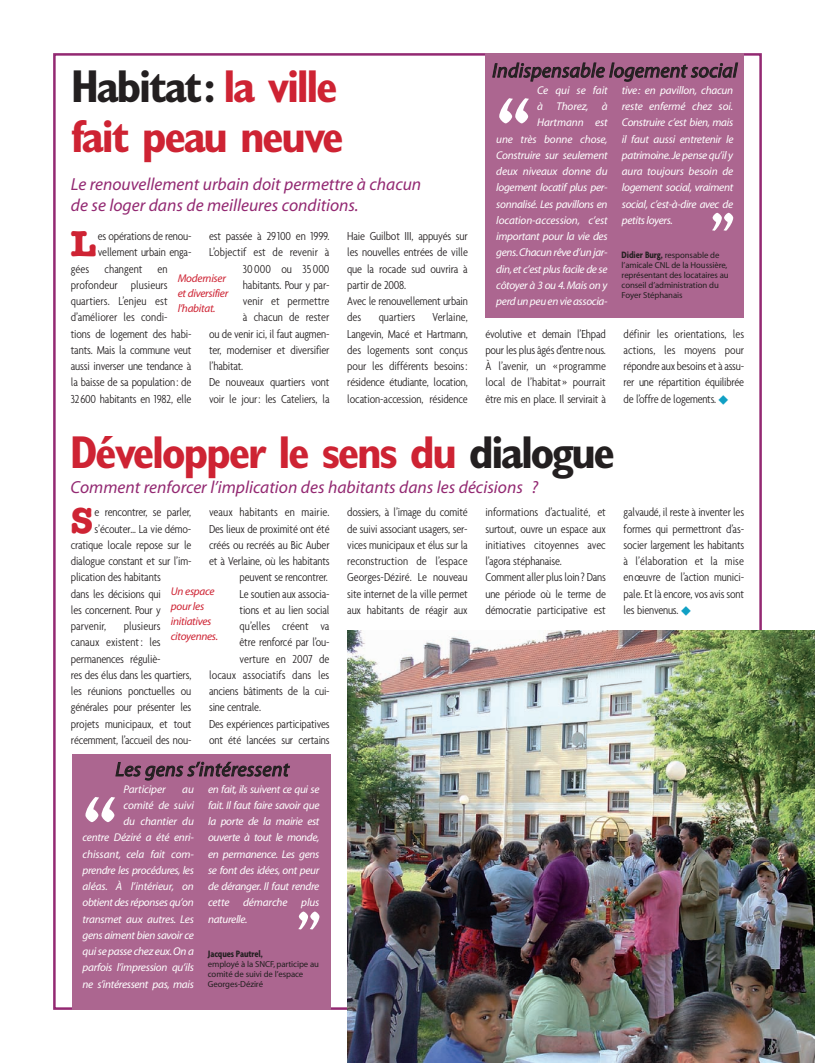
<style>
.page{position:relative;width:815px;height:1063px;background:#fff}
.page>*{position:absolute;margin:0;border:0;box-sizing:border-box;transform-origin:0 0}
.t1{font:700 condensed 87.5px "Agenda";color:#fff}
.t2{font:700 condensed 62.5px "Agenda";color:#fff}
.t3{font:700 condensed 46.25px/50px "Gill Sans";letter-spacing:-.05em;color:#ce2333}
.t4{font:700 36.38px "American Typewriter";color:#ce2333}
.t5{font:italic 20px "Myriad";letter-spacing:.01em;color:#231f20}
.t6{font:italic 17.5px/21.2px "Myriad";color:#932972}
.t7{font:300 condensed 12.5px/16.2px "Agenda";letter-spacing:-.015em;color:#231f20;text-align:justify}
.t8{font:300 condensed 12.5px "Agenda";letter-spacing:.005em;color:#231f20}
.t9{font:italic 11.25px/16.2px "Myriad";letter-spacing:-.03em;color:#fff;text-align:right}
.t10{font:italic 11.25px/15px "Myriad";letter-spacing:-.025em;color:#ce2333}
.t11{font:italic 11.25px "Myriad";letter-spacing:-.01em;color:#fff}
.t12{font:700 condensed 10px "Agenda";letter-spacing:-.01em;color:#231f20}
.t13{font:8.75px/10px "Myriad";letter-spacing:-.01em;color:#231f20}
.s1{color:#231f20}
.s2{font-family:"Agenda";font-weight:700;font-stretch:condensed;font-size:10px}
.s3{color:#10a0c4}
</style>
<div class="page">
<div style="left:72px;top:755px;width:258px;height:255px;background:#ac6690"></div>
<img style="left:347px;top:631px;width:468px;height:432px">
<div style="left:485px;top:53px;width:259px;height:264px;background:#ac6690"></div>
<h3 class="t3" style="left:71px;top:66px;width:274px"><span class="s1">Habitat:</span> la ville fait peau neuve</h3>
<h3 class="t6" style="left:71px;top:175px;width:352px">Le renouvellement urbain doit permettre à chacun de se loger dans de meilleures conditions.</h3>
<h3 class="t4" style="left:71px;top:232px;width:26px">L</h3>
<p class="t7" style="left:98px;top:228px;width:95px">es opérations de renou-</p>
<p class="t7" style="left:209px;top:228px;width:122px">est passée à 29100 en 1999.</p>
<p class="t8" style="left:209px;top:245px;width:122px">L’objectif est de revenir à</p>
<p class="t8" style="left:243px;top:261px;width:88px">30 000 ou 35 000</p>
<p class="t7" style="left:243px;top:276px;width:88px">habitants. Pour y par-</p>
<p class="t8" style="left:243px;top:293px;width:88px">venir et permettre</p>
<p class="t8" style="left:243px;top:310px;width:88px">à chacun de rester</p>
<p class="t7" style="left:209px;top:325px;width:122px">ou de venir ici, il faut augmen-</p>
<p class="t7" style="left:209px;top:341px;width:122px">ter, moderniser et diversifier</p>
<p class="t7" style="left:209px;top:358px;width:36px">l’habitat.</p>
<p class="t7" style="left:209px;top:374px;width:122px">De nouveaux quartiers vont</p>
<p class="t7" style="left:209px;top:390px;width:122px">voir le jour: les Cateliers, la</p>
<p class="t7" style="left:98px;top:244px;width:95px">vellement urbain enga-</p>
<p class="t8" style="left:71px;top:261px;width:98px">gées changent en</p>
<p class="t8" style="left:71px;top:277px;width:98px">profondeur plusieurs</p>
<p class="t8" style="left:71px;top:293px;width:98px">quartiers. L’enjeu est</p>
<p class="t8" style="left:71px;top:310px;width:98px">d’améliorer les condi-</p>
<p class="t7" style="left:71px;top:325px;width:122px">tions de logement des habi-</p>
<p class="t7" style="left:71px;top:341px;width:122px">tants. Mais la commune veut</p>
<p class="t7" style="left:71px;top:358px;width:122px">aussi inverser une tendance à</p>
<p class="t7" style="left:71px;top:374px;width:122px">la baisse de sa population: de</p>
<p class="t7" style="left:71px;top:390px;width:122px">32600 habitants en 1982, elle</p>
<p class="t10" style="left:178px;top:272px;width:52px">Moderniser et diversifier l’habitat.</p>
<p class="t7" style="left:347px;top:228px;width:122px;text-align:left">Haie Guilbot III, appuyés sur les nouvelles entrées de ville que la rocade sud ouvrira à partir de 2008.<br>Avec le renouvellement urbain des</p>
<p class="t7" style="left:347px;top:309px;width:122px;text-indent:85px">Verlaine, Langevin, Macé et Hartmann, des logements sont conçus pour les différents besoins: résidence étudiante, location, location-accession, résidence</p>
<p class="t7" style="left:379px;top:309px;width:38px">quartiers</p>
<h3 class="t5" style="left:492px;top:63px;width:247px">Indispensable logement social</h3>
<p class="t9" style="left:496px;top:83px;width:113px">Ce qui se fait<br>à Thorez, à<br>Hartmann est<br>une très bonne chose,<br>Construire sur seulement deux niveaux donne du logement locatif plus per&shy;sonnalisé. Les pavillons en location-accession, c’est important pour la vie des gens.Chacun rêve d’un jar&shy;din,et c’est plus facile de se côtoyer à 3 ou 4. Mais on y perd un peu en vie associa-</p>
<p class="t9" style="left:622px;top:83px;width:113px;text-align:justify">tive: en pavillon, chacun reste enfermé chez soi.<br>Construire c’est bien, mais il faut aussi entretenir le patrimoine.Je pense qu’il y aura toujours besoin de logement social, vraiment social, c’est-à-dire avec de petits loyers.</p>
<h1 class="t1" style="left:497px;top:77px;width:35px">“</h1>
<h2 class="t2" style="left:711px;top:198px;width:25px">”</h2>
<p class="t13" style="left:622px;top:251px;width:109px"><span class="s2">Didier Burg,</span> responsable de l’amicale CNL de la Houssière, représentant des locataires au conseil d’administration du<br>Foyer Stéphanais</p>
<p class="t7" style="left:485px;top:325px;width:122px">évolutive et demain l’Ehpad pour les plus âgés d’entre nous.<br>À l’avenir, un « programme local de l’habitat » pourrait être mis en place. Il servirait à</p>
<p class="t7" style="left:624px;top:325px;width:122px">définir les orientations, les actions, les moyens pour répondre aux besoins et à assu&shy;rer une répartition équilibrée de l’offre de logements. <span class="s3">◆</span></p>
<h3 class="t3" style="left:70px;top:432px;width:547px">Développer le sens du <span class="s1">dialogue</span></h3>
<h3 class="t6" style="left:71px;top:478px;width:469px">Comment renforcer l’implication des habitants dans les décisions ?</h3>
<h3 class="t4" style="left:71px;top:508px;width:24px">S</h3>
<p class="t7" style="left:95px;top:504px;width:98px">e rencontrer, se parler,</p>
<p class="t7" style="left:347px;top:504px;width:122px">dossiers, à l’image du comité de suivi associant usagers, ser&shy;vices municipaux et élus sur la reconstruction de l’espace Georges-Déziré. Le nouveau site internet de la ville permet aux habitants de réagir aux</p>
<p class="t7" style="left:485px;top:504px;width:122px;text-align:left">informations d’actualité, et surtout, ouvre un espace aux initiatives citoyennes avec l’agora stéphanaise.<br>Comment aller plus loin? Dans une période où le terme de démocratie participative est</p>
<p class="t7" style="left:624px;top:504px;width:122px">galvaudé, il reste à inventer les formes qui permettront d’as&shy;socier largement les habitants à l’élaboration et la mise enœuvre de l’action munici&shy;pale. Et là encore, vos avis sont les bienvenus. <span class="s3">◆</span></p>
<p class="t8" style="left:209px;top:505px;width:122px">veaux habitants en mairie.</p>
<p class="t7" style="left:209px;top:520px;width:122px">Des lieux de proximité ont été</p>
<p class="t7" style="left:209px;top:536px;width:122px">créés ou recréés au Bic Auber</p>
<p class="t7" style="left:209px;top:553px;width:122px">et à Verlaine, où les habitants</p>
<p class="t7" style="left:240px;top:569px;width:90px">peuvent se rencontrer.</p>
<p class="t7" style="left:240px;top:585px;width:92px">Le soutien aux associa-</p>
<p class="t7" style="left:240px;top:601px;width:91px">tions et au lien social</p>
<p class="t8" style="left:240px;top:618px;width:91px">qu’elles créent va</p>
<p class="t7" style="left:240px;top:634px;width:91px">être renforcé par l’ou-</p>
<p class="t8" style="left:240px;top:651px;width:91px">verture en 2007 de</p>
<p class="t8" style="left:209px;top:667px;width:122px">locaux associatifs dans les</p>
<p class="t7" style="left:209px;top:683px;width:122px">anciens bâtiments de la cui-</p>
<p class="t7" style="left:209px;top:699px;width:54px">sine centrale.</p>
<p class="t7" style="left:209px;top:715px;width:122px">Des expériences participatives</p>
<p class="t7" style="left:209px;top:731px;width:122px">ont été lancées sur certains</p>
<p class="t7" style="left:95px;top:520px;width:98px">s’écouter… La vie démo-</p>
<p class="t7" style="left:71px;top:536px;width:122px">cratique locale repose sur le</p>
<p class="t7" style="left:71px;top:553px;width:122px">dialogue constant et sur l’im-</p>
<p class="t7" style="left:71px;top:569px;width:92px">plication des habitants</p>
<p class="t7" style="left:71px;top:585px;width:92px">dans les décisions qui</p>
<p class="t7" style="left:71px;top:601px;width:91px">les concernent. Pour y</p>
<p class="t8" style="left:71px;top:618px;width:37px">parvenir,</p>
<p class="t10" style="left:171px;top:584px;width:49px">Un espace pour les initiatives citoyennes.</p>
<p class="t7" style="left:71px;top:618px;width:122px;text-align:left;text-indent:53px">plusieurs canaux existent: les permanences réguliè-<br>res des élus dans les quartiers, les réunions ponctuelles ou générales pour présenter les projets municipaux, et tout récemment, l’accueil des nou-</p>
<h3 class="t5" style="left:115px;top:762px;width:175px">Les gens s’intéressent</h3>
<p class="t9" style="left:83px;top:782px;width:113px">au<br>comité de suivi<br>du chantier du<br>centre Déziré a été enri&shy;chissant, cela fait com&shy;prendre les procédures, les aléas. À l’intérieur, on obtient des réponses qu’on transmet aux autres. Les gens aiment bien savoir ce qui se passe chez eux.On a parfois l’impression qu’ils ne s’intéressent pas, mais</p>
<p class="t9" style="left:208px;top:782px;width:113px;text-align:justify">en fait, ils suivent ce qui se fait. Il faut faire savoir que la porte de la mairie est ouverte à tout le monde, en permanence. Les gens se font des idées, ont peur de déranger. Il faut rendre cette démarche plus naturelle.</p>
<p class="t11" style="left:123px;top:785px;width:44px">Participer</p>
<h1 class="t1" style="left:83px;top:776px;width:35px">“</h1>
<h2 class="t2" style="left:297px;top:897px;width:25px">”</h2>
<p class="t12" style="left:208px;top:948px;width:57px">Jacques Pautrel,</p>
<p class="t13" style="left:208px;top:960px;width:113px">employé à la SNCF, participe au comité de suivi de l’espace<br>Georges-Déziré</p>
</div>
